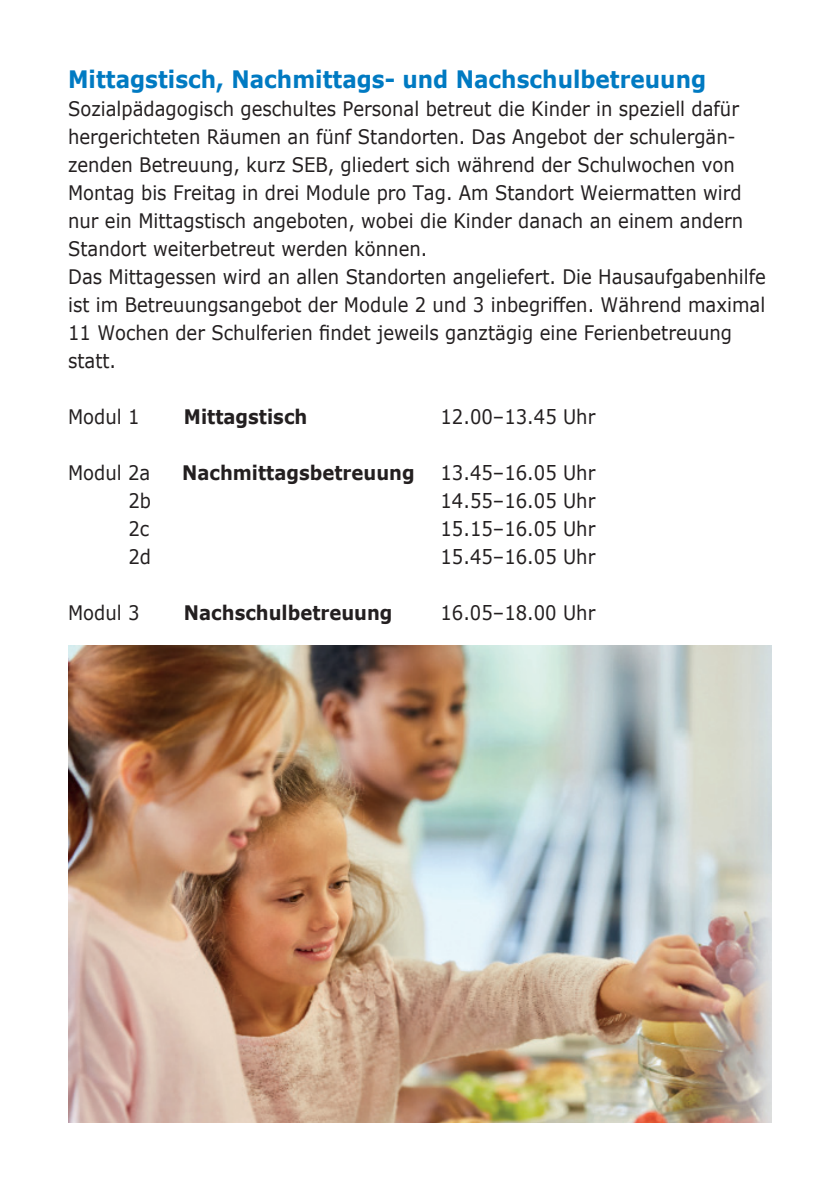
<style>
.page{position:relative;width:840px;height:1191px;background:#fff}
.page>*{position:absolute;margin:0;border:0;box-sizing:border-box;transform-origin:0 0}
.t1{font:700 24px "Verdana";color:#007ac2;scale:.9 1}
.t2{font:20px/28px "Verdana";color:#231f20;scale:.9 1}
.t3{font:700 20px "Verdana";color:#231f20;scale:.9 1}
</style>
<div class="page">
<img style="left:68px;top:645px;width:703px;height:477px">
<p class="t1" style="left:68px;top:62px;width:710px">Mittagstisch, Nachmittags- und Nachschulbetreuung</p>
<p class="t2" style="left:68px;top:94px;width:776px">Sozialpädagogisch geschultes Personal betreut die Kinder in speziell dafür hergerichteten Räumen an fünf Standorten. Das Angebot der schulergän&shy;zenden Betreuung, kurz SEB, gliedert sich während der Schulwochen von Montag bis Freitag in drei Module pro Tag. Am Standort Weiermatten wird nur ein Mittagstisch angeboten, wobei die Kinder danach an einem andern Standort weiterbetreut werden können.<br>Das Mittagessen wird an allen Standorten angeliefert. Die Hausaufgabenhilfe ist im Betreuungsangebot der Module 2 und 3 inbegriffen. Während maximal 11 Wochen der Schulferien findet jeweils ganztägig eine Ferienbetreuung statt.</p>
<p class="t2" style="left:68px;top:402px;width:81px">Modul 1</p>
<p class="t3" style="left:184px;top:402px;width:139px">Mittagstisch</p>
<p class="t2" style="left:440px;top:402px;width:173px">12.00–13.45 Uhr</p>
<p class="t2" style="left:68px;top:458px;width:93px">Modul 2a</p>
<p class="t3" style="left:182px;top:458px;width:260px">Nachmittagsbetreuung</p>
<p class="t2" style="left:440px;top:458px;width:173px">13.45–16.05 Uhr</p>
<p class="t2" style="left:128px;top:486px;width:27px">2b</p>
<p class="t2" style="left:440px;top:486px;width:173px">14.55–16.05 Uhr</p>
<p class="t2" style="left:128px;top:514px;width:25px">2c</p>
<p class="t2" style="left:440px;top:514px;width:173px">15.15–16.05 Uhr</p>
<p class="t2" style="left:128px;top:542px;width:27px">2d</p>
<p class="t2" style="left:440px;top:542px;width:173px">15.45–16.05 Uhr</p>
<p class="t2" style="left:68px;top:598px;width:81px">Modul 3</p>
<p class="t3" style="left:184px;top:598px;width:233px">Nachschulbetreuung</p>
<p class="t2" style="left:440px;top:598px;width:173px">16.05–18.00 Uhr</p>
</div>
